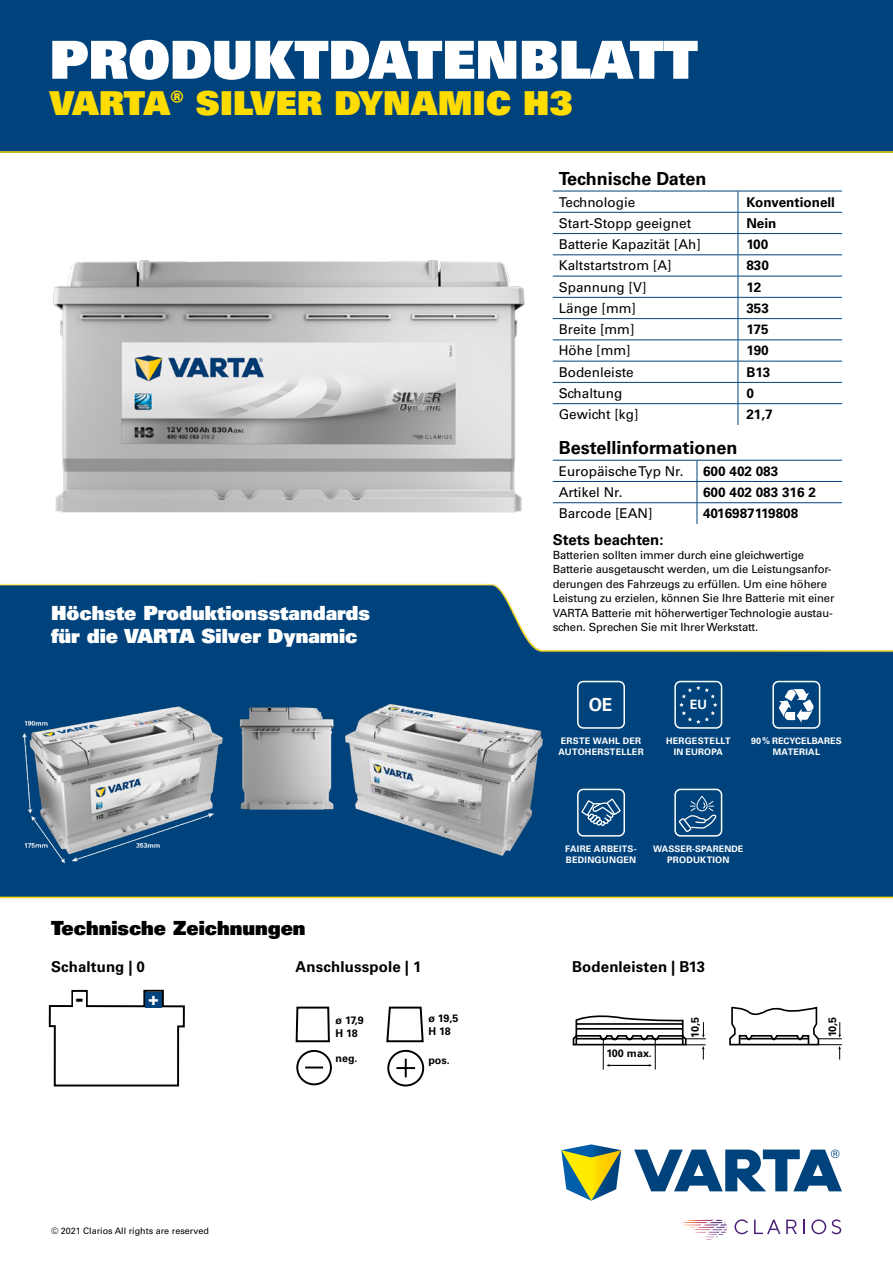
<style>
.page{position:relative;width:893px;height:1263px;background:#fff}
.page>*{position:absolute;margin:0;border:0;box-sizing:border-box;transform-origin:0 0}
.t1{font:52.5px "Univers LT Pro 85 X Black";color:#fff}
.t2{font:33px "Univers LT Pro 85 X Black";letter-spacing:.01em;color:#ffdc00}
.t3{font:19.5px/23.4px "Univers LT Pro 85 X Black";color:#fff}
.t4{font:19.5px "Univers LT Pro 85 X Black";color:#000}
.t5{font:700 18px "Univers LT Std";color:#000}
.t6{font:700 18px "Univers LT Std";color:#fff;scale:.95 1}
.t7{font:18px "Univers LT Pro 85 X Black";color:#000}
.t8{font:18px "Univers LT Pro 85 X Black";color:#fff}
.t9{font:700 15px "Univers LT Std";letter-spacing:.005em;color:#000}
.t10{font:13.5px "Univers LT Std";color:#000}
.t11{font:700 13.5px "Univers LT Std";color:#000}
.t12{font:700 12.9px "Univers LT Std";color:#fff;scale:.96 1}
.t13{font:11.25px/14.4px "Univers LT Std";letter-spacing:-.01em;color:#000}
.t14{font:700 10.8px/12.9px "Univers LT Std";letter-spacing:-.01em;color:#000}
.t15{font:700 9px/10.4px "Univers LT Std";letter-spacing:.025em;color:#fff;text-align:center}
.t16{font:9px "Univers LT Std";color:#000}
.t17{font:700 9px/10.4px "Univers LT Std";letter-spacing:.005em;color:#fff;text-align:center}
</style>
<div class="page">
<svg style="left:0;top:876px;width:893px;height:22px"></svg>
<img style="left:0;top:584px;width:893px;height:292px">
<div style="left:772px;top:681px;width:48px;height:48px;border:2px solid #fff;border-radius:5px"></div>
<svg style="left:779px;top:689px;width:35px;height:34px"></svg>
<div style="left:674px;top:789px;width:48px;height:47px;border:2px solid #fff;border-radius:5px"></div>
<svg style="left:679px;top:796px;width:37px;height:36px"></svg>
<div style="left:674px;top:681px;width:48px;height:48px;border:2px solid #fff;border-radius:5px"></div>
<svg style="left:679px;top:686px;width:38px;height:38px"></svg>
<div style="left:577px;top:681px;width:48px;height:48px;border:2px solid #fff;border-radius:5px"></div>
<div style="left:577px;top:789px;width:48px;height:47px;border:2px solid #fff;border-radius:5px"></div>
<svg style="left:580px;top:797px;width:42px;height:30px"></svg>
<div style="left:0;top:0;width:893px;height:153px;background:#00437c"></div>
<svg style="left:561px;top:1144px;width:60px;height:57px"></svg>
<svg style="left:634px;top:1149px;width:208px;height:42px"></svg>
<svg style="left:754px;top:1219px;width:26px;height:15px"></svg>
<svg style="left:786px;top:1219px;width:11px;height:15px"></svg>
<svg style="left:803px;top:1219px;width:2px;height:15px"></svg>
<svg style="left:811px;top:1219px;width:30px;height:15px"></svg>
<svg style="left:734px;top:1219px;width:14px;height:15px"></svg>
<svg style="left:680px;top:1220px;width:47px;height:18px"></svg>
<hr style="left:603px;top:1040px;width:1px;height:30px;background:#000">
<svg style="left:572px;top:1015px;width:134px;height:54px"></svg>
<svg style="left:729px;top:1006px;width:113px;height:53px"></svg>
<svg style="left:48px;top:989px;width:137px;height:98px"></svg>
<div style="left:145px;top:992px;width:17px;height:15px;background:#00437c"></div>
<div style="left:73px;top:992px;width:13px;height:15px;background:#fff"></div>
<svg style="left:386px;top:1006px;width:39px;height:81px"></svg>
<svg style="left:295px;top:1006px;width:37px;height:80px"></svg>
<img style="left:53px;top:190px;width:506px;height:323px">
<img style="left:8px;top:692px;width:236px;height:177px">
<img style="left:322px;top:688px;width:243px;height:182px">
<img style="left:192px;top:684px;width:189px;height:142px">
<svg style="left:738px;top:192px;width:1px;height:233px"></svg>
<hr style="left:553px;top:191px;width:144px;height:1px;background:#00437c">
<hr style="left:697px;top:191px;width:41px;height:1px;background:#00437c">
<hr style="left:738px;top:191px;width:104px;height:1px;background:#00437c">
<hr style="left:553px;top:212px;width:144px;height:1px;background:#00437c">
<hr style="left:697px;top:212px;width:41px;height:1px;background:#00437c">
<hr style="left:738px;top:212px;width:104px;height:1px;background:#00437c">
<hr style="left:553px;top:233px;width:144px;height:1px;background:#00437c">
<hr style="left:697px;top:233px;width:41px;height:1px;background:#00437c">
<hr style="left:738px;top:233px;width:104px;height:1px;background:#00437c">
<hr style="left:553px;top:254px;width:144px;height:1px;background:#00437c">
<hr style="left:697px;top:254px;width:41px;height:1px;background:#00437c">
<hr style="left:738px;top:254px;width:104px;height:1px;background:#00437c">
<hr style="left:553px;top:276px;width:144px;height:1px;background:#00437c">
<hr style="left:697px;top:276px;width:41px;height:1px;background:#00437c">
<hr style="left:738px;top:276px;width:104px;height:1px;background:#00437c">
<hr style="left:553px;top:297px;width:144px;height:1px;background:#00437c">
<hr style="left:697px;top:297px;width:41px;height:1px;background:#00437c">
<hr style="left:738px;top:297px;width:104px;height:1px;background:#00437c">
<hr style="left:553px;top:318px;width:144px;height:1px;background:#00437c">
<hr style="left:697px;top:318px;width:41px;height:1px;background:#00437c">
<hr style="left:738px;top:318px;width:104px;height:1px;background:#00437c">
<hr style="left:553px;top:339px;width:144px;height:1px;background:#00437c">
<hr style="left:697px;top:339px;width:41px;height:1px;background:#00437c">
<hr style="left:738px;top:339px;width:104px;height:1px;background:#00437c">
<hr style="left:553px;top:361px;width:144px;height:1px;background:#00437c">
<hr style="left:697px;top:361px;width:41px;height:1px;background:#00437c">
<hr style="left:738px;top:361px;width:104px;height:1px;background:#00437c">
<hr style="left:553px;top:382px;width:144px;height:1px;background:#00437c">
<hr style="left:697px;top:382px;width:41px;height:1px;background:#00437c">
<hr style="left:738px;top:382px;width:104px;height:1px;background:#00437c">
<hr style="left:553px;top:403px;width:144px;height:1px;background:#00437c">
<hr style="left:697px;top:403px;width:41px;height:1px;background:#00437c">
<hr style="left:738px;top:403px;width:104px;height:1px;background:#00437c">
<hr style="left:553px;top:460px;width:144px;height:1px;background:#00437c">
<hr style="left:697px;top:460px;width:41px;height:1px;background:#00437c">
<hr style="left:738px;top:460px;width:104px;height:1px;background:#00437c">
<hr style="left:553px;top:481px;width:144px;height:1px;background:#00437c">
<hr style="left:697px;top:481px;width:41px;height:1px;background:#00437c">
<hr style="left:738px;top:481px;width:104px;height:1px;background:#00437c">
<hr style="left:553px;top:502px;width:144px;height:1px;background:#00437c">
<hr style="left:697px;top:502px;width:41px;height:1px;background:#00437c">
<svg style="left:697px;top:461px;width:1px;height:63px"></svg>
<hr style="left:738px;top:502px;width:104px;height:1px;background:#00437c">
<h1 class="t1" style="left:50px;top:25px;width:650px">PRODUKTDATENBLATT</h1>
<h2 class="t2" style="left:50px;top:81px;width:525px">VARTA® SILVER DYNAMIC H3</h2>
<h3 class="t3" style="left:51px;top:601px;width:321px">Höchste Produktionsstandards für die VARTA Silver Dynamic</h3>
<h3 class="t4" style="left:51px;top:915px;width:256px">Technische Zeichnungen</h3>
<h3 class="t9" style="left:51px;top:958px;width:95px">Schaltung | 0</h3>
<h3 class="t7" style="left:76px;top:986px;width:9px">-</h3>
<h3 class="t8" style="left:148px;top:986px;width:12px">+</h3>
<h3 class="t9" style="left:296px;top:958px;width:127px">Anschlusspole | 1</h3>
<p class="t14" style="left:335px;top:1014px;width:30px">ø 17,9<br>H 18</p>
<p class="t14" style="left:335px;top:1051px;width:24px">neg.</p>
<p class="t14" style="left:428px;top:1012px;width:32px">ø 19,5<br>H 18</p>
<p class="t14" style="left:428px;top:1054px;width:23px">pos.</p>
<p class="t16" style="left:51px;top:1226px;width:159px">© 2021 Clarios All rights are reserved</p>
<h3 class="t5" style="left:559px;top:168px;width:149px">Technische Daten</h3>
<p class="t10" style="left:559px;top:194px;width:78px">Technologie</p>
<p class="t11" style="left:746px;top:194px;width:90px">Konventionell</p>
<p class="t10" style="left:559px;top:215px;width:134px">Start-Stopp geeignet</p>
<p class="t11" style="left:746px;top:215px;width:32px">Nein</p>
<p class="t10" style="left:559px;top:236px;width:144px">Batterie Kapazität [Ah]</p>
<p class="t11" style="left:746px;top:236px;width:23px">100</p>
<p class="t10" style="left:559px;top:258px;width:114px">Kaltstartstrom [A]</p>
<p class="t11" style="left:746px;top:258px;width:24px">830</p>
<p class="t10" style="left:559px;top:279px;width:89px">Spannung [V]</p>
<p class="t11" style="left:746px;top:279px;width:17px">12</p>
<p class="t10" style="left:559px;top:300px;width:79px">Länge [mm]</p>
<p class="t11" style="left:746px;top:300px;width:24px">353</p>
<p class="t10" style="left:559px;top:321px;width:77px">Breite [mm]</p>
<p class="t11" style="left:746px;top:321px;width:24px">175</p>
<p class="t10" style="left:559px;top:343px;width:73px">Höhe [mm]</p>
<p class="t11" style="left:746px;top:343px;width:24px">190</p>
<p class="t10" style="left:559px;top:364px;width:77px">Bodenleiste</p>
<p class="t11" style="left:746px;top:364px;width:26px">B13</p>
<p class="t10" style="left:559px;top:385px;width:65px">Schaltung</p>
<p class="t11" style="left:746px;top:385px;width:9px">0</p>
<p class="t10" style="left:559px;top:406px;width:81px">Gewicht [kg]</p>
<p class="t11" style="left:746px;top:406px;width:28px">21,7</p>
<h3 class="t5" style="left:559px;top:437px;width:180px">Bestellinformationen</h3>
<p class="t10" style="left:559px;top:463px;width:126px">Europäische Typ Nr.</p>
<p class="t11" style="left:703px;top:463px;width:77px">600 402 083</p>
<p class="t10" style="left:559px;top:484px;width:65px">Artikel Nr.</p>
<p class="t11" style="left:703px;top:484px;width:114px">600 402 083 316 2</p>
<p class="t10" style="left:559px;top:505px;width:95px">Barcode [EAN]</p>
<p class="t11" style="left:703px;top:506px;width:97px">4016987119808</p>
<h3 class="t9" style="left:553px;top:530px;width:112px">Stets beachten:</h3>
<p class="t13" style="left:553px;top:548px;width:283px">Batterien sollten immer durch eine gleichwertige Batterie ausgetauscht werden, um die Leistungsanfor&shy;derungen des Fahrzeugs zu erfüllen. Um eine höhere Leistung zu erzielen, können Sie Ihre Batterie mit einer VARTA Batterie mit höherwertiger Technologie austau&shy;schen. Sprechen Sie mit Ihrer Werkstatt.</p>
<h3 class="t6" style="left:589px;top:694px;width:26px">OE</h3>
<p class="t15" style="left:558px;top:736px;width:87px;text-align:left">ERSTE WAHL DER<br>AUTOHERSTELLER</p>
<p class="t12" style="left:690px;top:697px;width:19px">EU</p>
<p class="t15" style="left:666px;top:736px;width:66px">HERGESTELLT<br>IN EUROPA</p>
<p class="t17" style="left:751px;top:736px;width:92px">90 % RECYCELBARES<br>MATERIAL</p>
<p class="t15" style="left:565px;top:844px;width:73px;text-align:left">FAIRE ARBEITS-<br>BEDINGUNGEN</p>
<p class="t15" style="left:653px;top:844px;width:92px">WASSER-SPARENDE<br>PRODUKTION</p>
<h3 class="t9" style="left:572px;top:958px;width:134px">Bodenleisten | B13</h3>
<p class="t14" style="left:606px;top:1046px;width:47px">100 max.</p>
<p class="t14" style="left:689px;top:1037px;width:22px;rotate:-90deg">10,5</p>
<p class="t14" style="left:826px;top:1037px;width:22px;rotate:-90deg">10,5</p>
</div>
